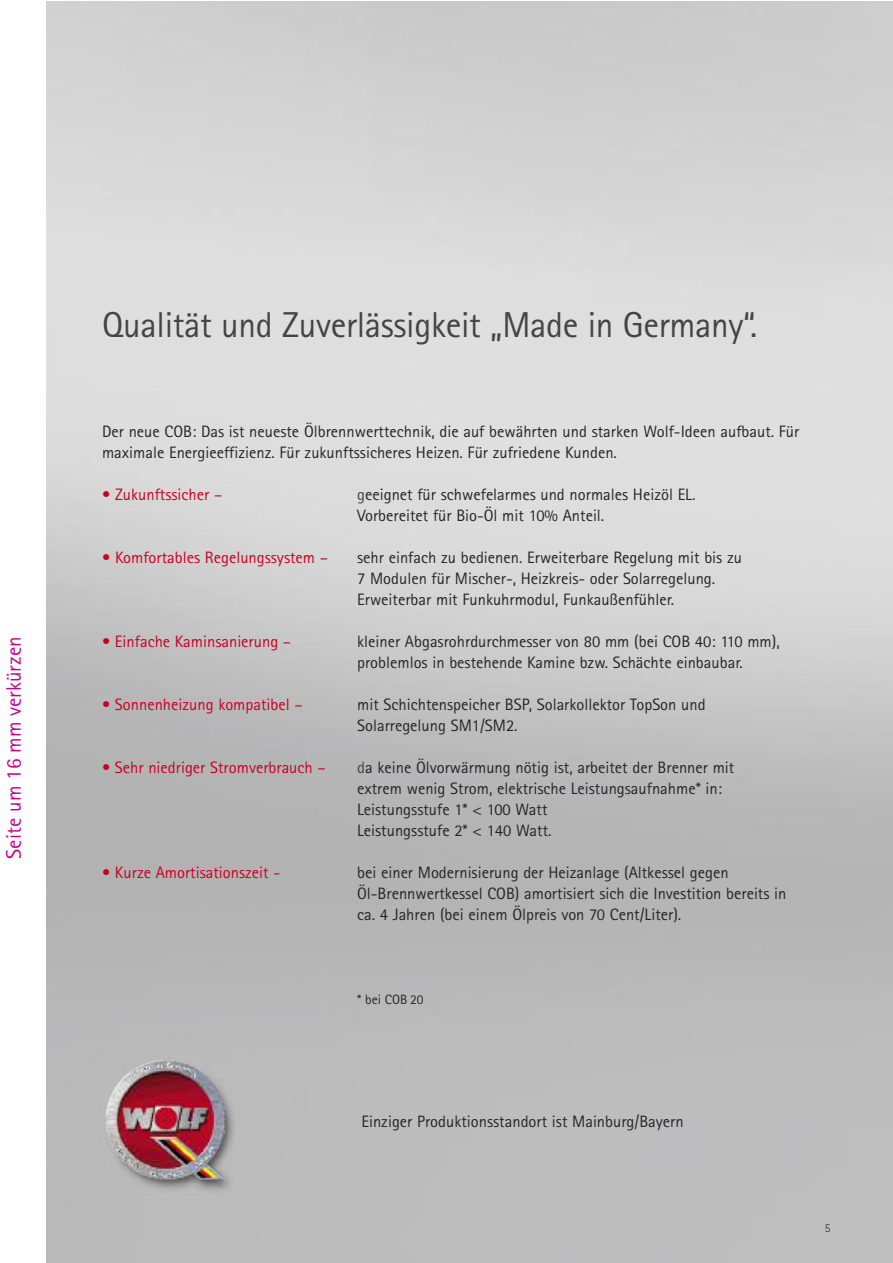
<style>
.page{position:relative;width:893px;height:1263px;background:#fff}
.page>*{position:absolute;margin:0;border:0;box-sizing:border-box;transform-origin:0 0}
.t1{font:36px "Rotis Sans Serif";letter-spacing:-.01em;color:#444}
.t2{font:21px "Rotis Sans Serif";color:#c7008d}
.t3{font:16.5px/21px "Rotis Sans Serif";color:#252525}
.t4{font:16.5px "Rotis Sans Serif";color:#c90021}
.t5{font:13.5px "Rotis Sans Serif";color:#252525}
.t6{font:300 12px "Rotis Sans Serif";color:#252525}
.s1{color:#444}
</style>
<div class="page">
<img style="left:99px;top:1053px;width:147px;height:147px">
<img style="left:106px;top:1060px;width:120px;height:120px">
<p class="t2" style="left:1px;top:859px;width:224px;rotate:-90deg">Seite um 16 mm verkürzen</p>
<h1 class="t1" style="left:102px;top:303px;width:657px">Qualität und Zuverlässigkeit „Made in Germany“.</h1>
<p class="t3" style="left:102px;top:420px;width:699px">Der neue COB: Das ist neueste Ölbrennwerttechnik, die auf bewährten und starken Wolf-Ideen aufbaut. Für maximale Energieeffizienz. Für zukunftssicheres Heizen. Für zufriedene Kunden.</p>
<p class="t4" style="left:102px;top:484px;width:122px">• Zukunftssicher –</p>
<p class="t3" style="left:357px;top:483px;width:340px"><span class="s1">g</span>eeignet für schwefelarmes und normales Heizöl EL.<br>Vorbereitet für Bio-Öl mit 10% Anteil.</p>
<p class="t4" style="left:102px;top:547px;width:228px">• Komfortables Regelungssystem –</p>
<p class="t3" style="left:357px;top:546px;width:386px">sehr einfach zu bedienen. Erweiterbare Regelung mit bis zu<br>7 Modulen für Mischer-, Heizkreis- oder Solarregelung.<br>Erweiterbar mit Funkuhrmodul, Funkaußenfühler.</p>
<p class="t4" style="left:102px;top:631px;width:191px">• Einfache Kaminsanierung –</p>
<p class="t3" style="left:357px;top:630px;width:424px">kleiner Abgasrohrdurchmesser von 80 mm (bei COB 40: 110 mm), problemlos in bestehende Kamine bzw. Schächte einbaubar.</p>
<p class="t4" style="left:102px;top:694px;width:202px">• Sonnenheizung kompatibel –</p>
<p class="t3" style="left:357px;top:693px;width:350px">mit Schichtenspeicher BSP, Solarkollektor TopSon und<br>Solarregelung SM1/SM2.</p>
<p class="t4" style="left:102px;top:757px;width:225px">• Sehr niedriger Stromverbrauch –</p>
<p class="t3" style="left:357px;top:756px;width:379px"><span class="s1">d</span>a keine Ölvorwärmung nötig ist, arbeitet der Brenner mit extrem wenig Strom, elektrische Leistungsaufnahme* in:<br>Leistungsstufe 1* &lt; 100 Watt<br>Leistungsstufe 2* &lt; 140 Watt.</p>
<p class="t4" style="left:102px;top:862px;width:180px">• Kurze Amortisationszeit -</p>
<p class="t3" style="left:357px;top:861px;width:431px">bei einer Modernisierung der Heizanlage (Altkessel gegen<br>Öl-Brennwertkessel COB) amortisiert sich die Investition bereits in ca. 4 Jahren (bei einem Ölpreis von 70 Cent/Liter).</p>
<p class="t5" style="left:357px;top:991px;width:68px">* bei COB 20</p>
<p class="t3" style="left:361px;top:1111px;width:324px">Einziger Produktionsstandort ist Mainburg/Bayern</p>
<p class="t6" style="left:825px;top:1221px;width:7px">5</p>
</div>
